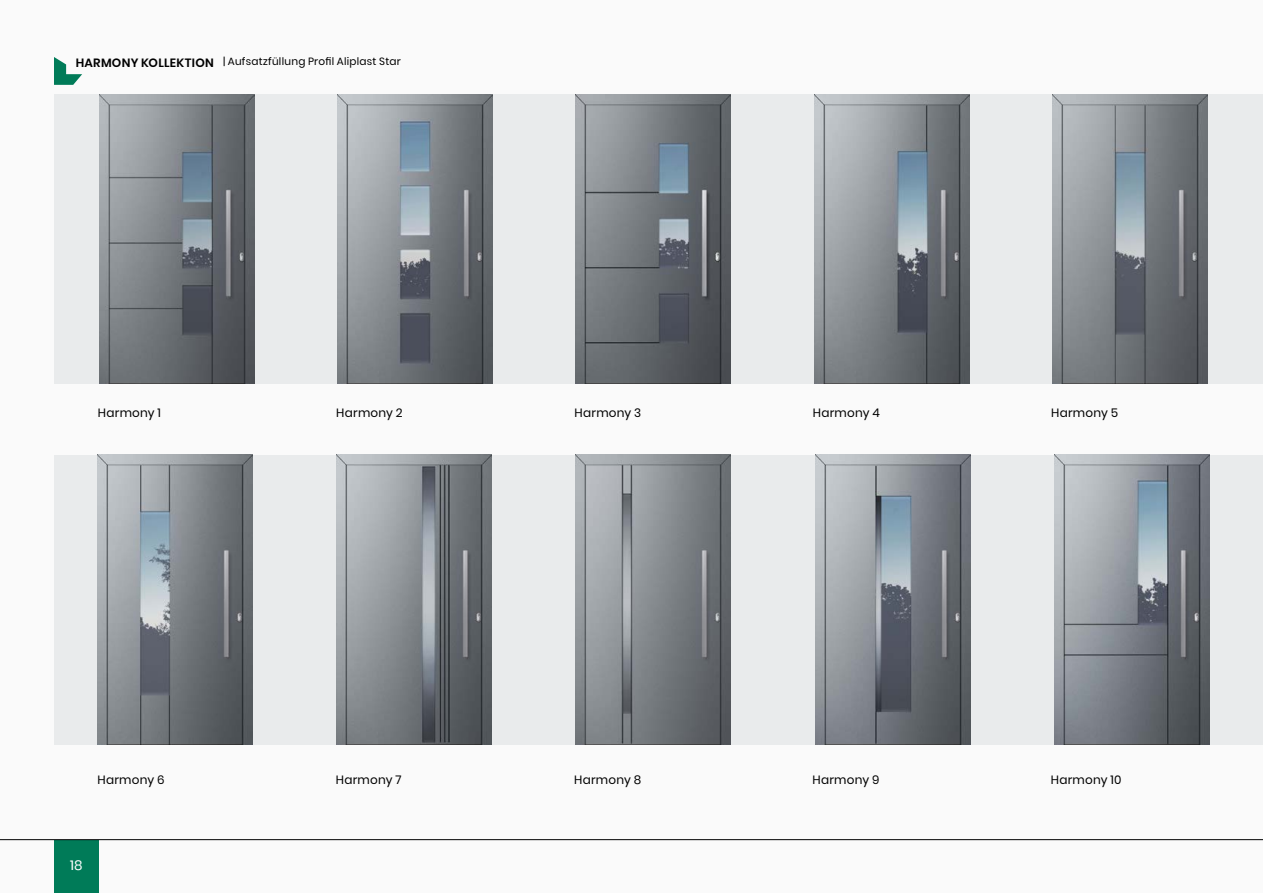
<style>
.page{position:relative;width:1263px;height:893px;background:#fafafa}
.page>*{position:absolute;margin:0;border:0;box-sizing:border-box;transform-origin:0 0}
.t1{font:13.5px "Poppins";color:#fff}
.t2{font:12px "Poppins";letter-spacing:.02em;color:#000}
.t3{font:600 12px "Poppins";letter-spacing:.025em;color:#000}
.t4{font:10.5px "Poppins";letter-spacing:.025em;color:#000}
</style>
<div class="page">
<div style="left:54px;top:94px;width:1209px;height:290px;background:#e9ebec"></div>
<div style="left:54px;top:455px;width:1209px;height:290px;background:#e9ebec"></div>
<img style="left:99px;top:94px;width:155px;height:290px">
<img style="left:1052px;top:94px;width:155px;height:290px">
<img style="left:337px;top:94px;width:155px;height:290px">
<img style="left:97px;top:455px;width:155px;height:290px">
<img style="left:576px;top:94px;width:155px;height:290px">
<img style="left:814px;top:94px;width:155px;height:290px">
<img style="left:336px;top:455px;width:155px;height:290px">
<img style="left:576px;top:455px;width:155px;height:290px">
<img style="left:815px;top:455px;width:155px;height:290px">
<img style="left:1054px;top:455px;width:155px;height:290px">
<div style="left:54px;top:840px;width:45px;height:53px;background:#007b58"></div>
<hr style="left:0;top:839px;width:1263px;height:1px;background:#000">
<svg style="left:54px;top:57px;width:28px;height:28px"></svg>
<p class="t3" style="left:76px;top:55px;width:140px">HARMONY KOLLEKTION</p>
<p class="t4" style="left:223px;top:55px;width:179px">| Aufsatzfüllung Profil Aliplast Star</p>
<p class="t2" style="left:98px;top:406px;width:65px">Harmony 1</p>
<p class="t2" style="left:336px;top:406px;width:68px">Harmony 2</p>
<p class="t2" style="left:575px;top:406px;width:68px">Harmony 3</p>
<p class="t2" style="left:813px;top:406px;width:69px">Harmony 4</p>
<p class="t2" style="left:1051px;top:406px;width:69px">Harmony 5</p>
<p class="t2" style="left:98px;top:773px;width:69px">Harmony 6</p>
<p class="t2" style="left:336px;top:773px;width:67px">Harmony 7</p>
<p class="t2" style="left:574px;top:773px;width:69px">Harmony 8</p>
<p class="t2" style="left:812px;top:773px;width:68px">Harmony 9</p>
<p class="t2" style="left:1051px;top:773px;width:72px">Harmony 10</p>
<p class="t1" style="left:70px;top:858px;width:14px">18</p>
</div>
